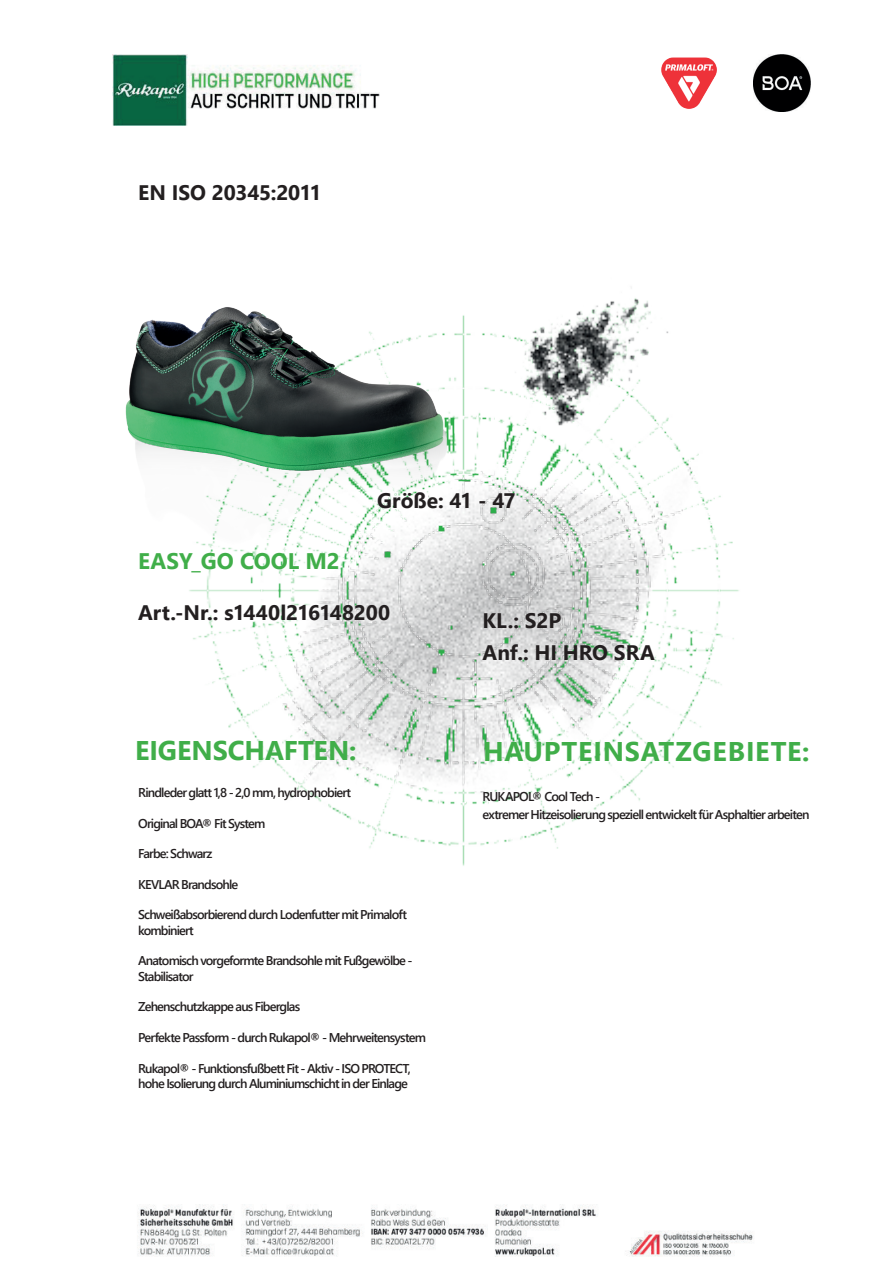
<style>
.page{position:relative;width:893px;height:1263px;background:#fff}
.page>*{position:absolute;margin:0;border:0;box-sizing:border-box;transform-origin:0 0}
.t1{font:700 27px "Segoe UI";letter-spacing:.02em;color:#40ae49}
.t2{font:700 27px "Segoe UI";color:#40ae49}
.t3{font:700 22.5px "Segoe UI";color:#40ae49}
.t4{font:700 21px/32.4px "Segoe UI";letter-spacing:-.01em;color:#231f20}
.t5{font:600 12.75px/15.3px "Segoe UI";letter-spacing:-.07em;color:#231f20}
</style>
<div class="page">
<img style="left:113px;top:125px;width:626px;height:741px">
<img style="left:112px;top:54px;width:267px;height:71px">
<img style="left:113px;top:263px;width:366px;height:290px">
<img style="left:137px;top:1204px;width:616px;height:53px">
<img style="left:754px;top:54px;width:57px;height:57px">
<img style="left:661px;top:57px;width:56px;height:52px">
<h3 class="t4" style="left:138px;top:174px;width:185px">EN ISO 20345:2011</h3>
<h3 class="t4" style="left:377px;top:482px;width:140px">Größe: 41 - 47</h3>
<h2 class="t3" style="left:138px;top:540px;width:203px">EASY_GO COOL M2</h2>
<h3 class="t4" style="left:138px;top:594px;width:254px">Art.-Nr.: s1440l216148200</h3>
<h1 class="t2" style="left:135px;top:724px;width:223px">EIGENSCHAFTEN:</h1>
<p class="t5" style="left:138px;top:784px;width:215px">Rindleder glatt 1,8 - 2,0 mm, hydrophobiert</p>
<p class="t5" style="left:138px;top:814px;width:129px">Original BOA® Fit System</p>
<p class="t5" style="left:138px;top:845px;width:76px">Farbe: Schwarz</p>
<p class="t5" style="left:138px;top:876px;width:102px">KEVLAR Brandsohle</p>
<p class="t5" style="left:138px;top:906px;width:270px">Schweißabsorbierend durch Lodenfutter mit Primaloft kombiniert</p>
<p class="t5" style="left:138px;top:952px;width:276px">Anatomisch vorgeformte Brandsohle mit Fußgewölbe -<br>Stabilisator</p>
<p class="t5" style="left:138px;top:998px;width:163px">Zehenschutzkappe aus Fiberglas</p>
<p class="t5" style="left:138px;top:1029px;width:289px">Perfekte Passform - durch Rukapol® - Mehrweitensystem</p>
<p class="t5" style="left:138px;top:1059px;width:274px">Rukapol® - Funktionsfußbett Fit - Aktiv - ISO PROTECT, hohe Isolierung durch Aluminiumschicht in der Einlage</p>
<h3 class="t4" style="left:483px;top:602px;width:174px">KL.: S2P<br>Anf.: HI HRO SRA</h3>
<h1 class="t1" style="left:483px;top:726px;width:328px">HAUPTEINSATZGEBIETE:</h1>
<p class="t5" style="left:483px;top:787px;width:328px;line-height:18px">RUKAPOL® Cool Tech -<br>extremer Hitzeisolierung speziell entwickelt für Asphaltier arbeiten</p>
</div>
